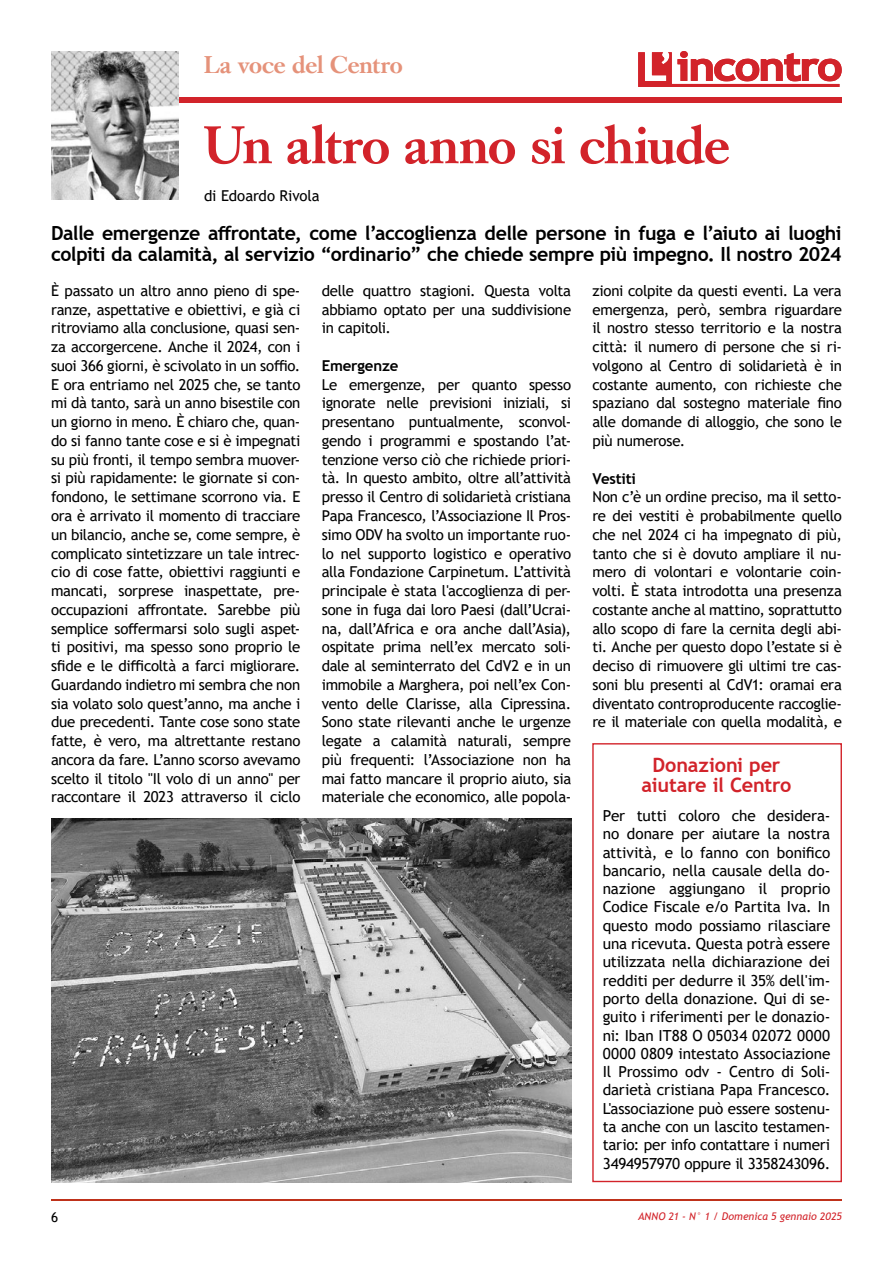
<style>
.page{position:relative;width:893px;height:1263px;background:#fff}
.page>*{position:absolute;margin:0;border:0;box-sizing:border-box;transform-origin:0 0}
.t1{font:500 52.5px "Caslon Book BE";letter-spacing:-.01em;color:#d2232a}
.t2{font:500 24px "Caslon Book BE";color:#e5927a}
.t3{font:700 19.8px/20.4px "Trebuchet MS";letter-spacing:-.01em;color:#d2232a;text-align:center}
.t4{font:700 19.5px/21px "Trebuchet MS";letter-spacing:-.02em;color:#000}
.t5{font:15.3px/18.3px "Trebuchet MS";letter-spacing:-.02em;color:#000;text-align:justify}
.t6{font:15px/18.8px "Trebuchet MS";letter-spacing:-.02em;color:#000;text-align:justify}
.t7{font:700 15px "Trebuchet MS";letter-spacing:-.01em;color:#000}
.t8{font:13.5px "Trebuchet MS";color:#000}
.t9{font:italic 10.5px "Trebuchet MS";letter-spacing:.005em;color:#d2232a}
</style>
<div class="page">
<hr style="left:51px;top:1199px;width:791px;height:1px;background:#bf311a">
<div style="left:680px;top:51px;width:8px;height:7px;background:#d42e35;border-radius:50%"></div>
<svg style="left:638px;top:52px;width:204px;height:35px"></svg>
<div style="left:51px;top:98px;width:791px;height:5px;background:#d2232a"></div>
<img style="left:51px;top:51px;width:128px;height:149px">
<div style="left:592px;top:743px;width:250px;height:439px;border:1px solid #d2232a"></div>
<img style="left:51px;top:818px;width:520px;height:364px">
<h2 class="t2" style="left:204px;top:51px;width:200px">La voce del Centro</h2>
<h1 class="t1" style="left:204px;top:115px;width:528px">Un altro anno si chiude</h1>
<p class="t6" style="left:204px;top:186px;width:117px">di Edoardo Rivola</p>
<h3 class="t4" style="left:51px;top:222px;width:792px">Dalle emergenze affrontate, come l’accoglienza delle persone in fuga e l’aiuto ai luoghi colpiti da calamità, al servizio “ordinario” che chiede sempre più impegno. Il nostro 2024</h3>
<p class="t6" style="left:51px;top:281px;width:251px">È passato un altro anno pieno di spe&shy;ranze, aspettative e obiettivi, e già ci ritroviamo alla conclusione, quasi sen&shy;za accorgercene. Anche il 2024, con i suoi 366 giorni, è scivolato in un soffio.<br>E ora entriamo nel 2025 che, se tanto mi dà tanto, sarà un anno bisestile con un giorno in meno. È chiaro che, quan&shy;do si fanno tante cose e si è impegnati su più fronti, il tempo sembra muover&shy;si più rapidamente: le giornate si con&shy;fondono, le settimane scorrono via. E ora è arrivato il momento di tracciare un bilancio, anche se, come sempre, è complicato sintetizzare un tale intrec&shy;cio di cose fatte, obiettivi raggiunti e mancati, sorprese inaspettate, pre&shy;occupazioni affrontate. Sarebbe più semplice soffermarsi solo sugli aspet&shy;ti positivi, ma spesso sono proprio le sfide e le difficoltà a farci migliorare.<br>Guardando indietro mi sembra che non sia volato solo quest’anno, ma anche i due precedenti. Tante cose sono state fatte, è vero, ma altrettante restano ancora da fare. L’anno scorso avevamo scelto il titolo "Il volo di un anno" per raccontare il 2023 attraverso il ciclo</p>
<p class="t6" style="left:322px;top:281px;width:251px">delle quattro stagioni. Questa volta abbiamo optato per una suddivisione in capitoli.</p>
<p class="t7" style="left:322px;top:356px;width:78px">Emergenze</p>
<p class="t6" style="left:322px;top:375px;width:251px">Le emergenze, per quanto spesso ignorate nelle previsioni iniziali, si presentano puntualmente, sconvol&shy;gendo i programmi e spostando l’at&shy;tenzione verso ciò che richiede priori&shy;tà. In questo ambito, oltre all’attività presso il Centro di solidarietà cristiana Papa Francesco, l’Associazione Il Pros&shy;simo ODV ha svolto un importante ruo&shy;lo nel supporto logistico e operativo alla Fondazione Carpinetum. L’attività principale è stata l'accoglienza di per&shy;sone in fuga dai loro Paesi (dall’Ucrai&shy;na, dall’Africa e ora anche dall’Asia), ospitate prima nell’ex mercato soli&shy;dale al seminterrato del CdV2 e in un immobile a Marghera, poi nell’ex Con&shy;vento delle Clarisse, alla Cipressina.<br>Sono state rilevanti anche le urgenze legate a calamità naturali, sempre più frequenti: l’Associazione non ha mai fatto mancare il proprio aiuto, sia materiale che economico, alle popola-</p>
<p class="t8" style="left:51px;top:1208px;width:9px">6</p>
<p class="t6" style="left:592px;top:281px;width:251px">zioni colpite da questi eventi. La vera emergenza, però, sembra riguardare il nostro stesso territorio e la nostra città: il numero di persone che si ri&shy;volgono al Centro di solidarietà è in costante aumento, con richieste che spaziano dal sostegno materiale fino alle domande di alloggio, che sono le più numerose.</p>
<p class="t7" style="left:592px;top:469px;width:45px">Vestiti</p>
<p class="t6" style="left:592px;top:487px;width:251px">Non c’è un ordine preciso, ma il setto&shy;re dei vestiti è probabilmente quello che nel 2024 ci ha impegnato di più, tanto che si è dovuto ampliare il nu&shy;mero di volontari e volontarie coin&shy;volti. È stata introdotta una presenza costante anche al mattino, soprattutto allo scopo di fare la cernita degli abi&shy;ti. Anche per questo dopo l’estate si è deciso di rimuovere gli ultimi tre cas&shy;soni blu presenti al CdV1: oramai era diventato controproducente raccoglie&shy;re il materiale con quella modalità, e</p>
<h3 class="t3" style="left:642px;top:754px;width:151px">Donazioni per aiutare il Centro</h3>
<p class="t5" style="left:603px;top:806px;width:229px">Per tutti coloro che desidera&shy;no donare per aiutare la nostra attività, e lo fanno con bonifico bancario, nella causale della do&shy;nazione aggiungano il proprio Codice Fiscale e/o Partita Iva. In questo modo possiamo rilasciare una ricevuta. Questa potrà essere utilizzata nella dichiarazione dei redditi per dedurre il 35% dell'im&shy;porto della donazione. Qui di se&shy;guito i riferimenti per le donazio&shy;ni: Iban IT88 O 05034 02072 0000<br>0000 0809 intestato Associazione Il Prossimo odv - Centro di Soli&shy;darietà cristiana Papa Francesco.<br>L'associazione può essere sostenu&shy;ta anche con un lascito testamen&shy;tario: per info contattare i numeri 3494957970 oppure il 3358243096.</p>
<p class="t9" style="left:638px;top:1209px;width:205px">ANNO 21 - N° 1 / Domenica 5 gennaio 2025</p>
</div>
